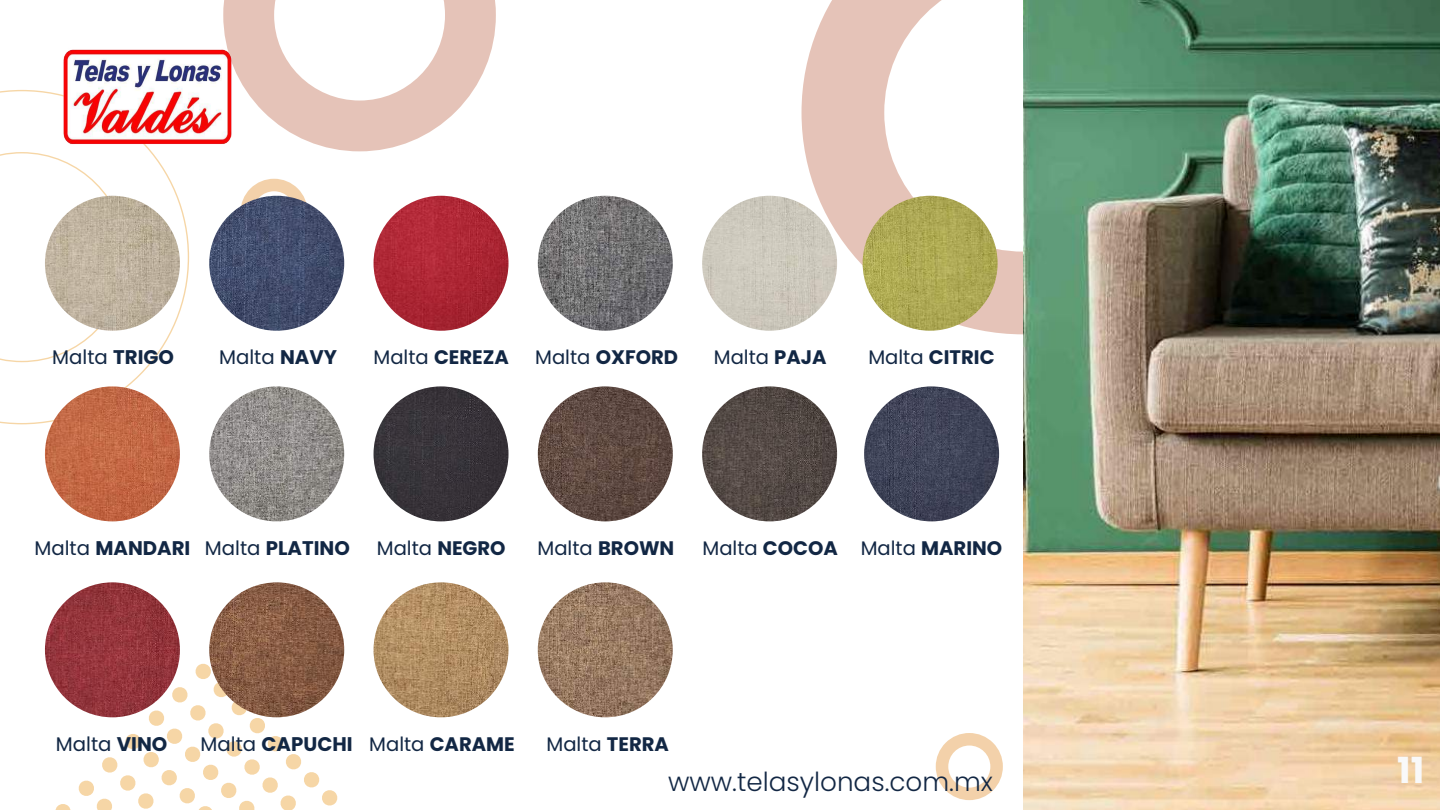
<style>
.page{position:relative;width:1440px;height:810px;background:#fff}
.page>*{position:absolute;margin:0;border:0;box-sizing:border-box;transform-origin:0 0}
.t1{font:700 36px "Poppins";color:#f9f9f9}
.t2{font:300 26.25px "Poppins";color:#122744}
.t3{font:700 19.73px "Poppins";color:#122744}
.t4{font:19.73px "Poppins";color:#122744}
.t5{font:700 19.58px "Poppins";color:#122744}
.t6{font:19.58px "Poppins";color:#122744}
.s1{font-weight:700}
.s2{font-weight:400}
</style>
<div class="page">
<svg style="left:802px;top:0;width:221px;height:334px"></svg>
<svg style="left:246px;top:0;width:250px;height:151px"></svg>
<svg style="left:936px;top:733px;width:67px;height:67px"></svg>
<svg style="left:241px;top:179px;width:67px;height:27px"></svg>
<svg style="left:0;top:90px;width:189px;height:334px"></svg>
<svg style="left:55px;top:804px;width:16px;height:6px"></svg>
<svg style="left:78px;top:663px;width:260px;height:147px"></svg>
<img style="left:48px;top:0;width:198px;height:196px">
<img style="left:1023px;top:0;width:417px;height:810px">
<img style="left:45px;top:196px;width:135px;height:135px;border-radius:67px">
<img style="left:45px;top:386px;width:135px;height:135px;border-radius:67px">
<img style="left:45px;top:582px;width:135px;height:135px;border-radius:67px">
<img style="left:209px;top:196px;width:135px;height:135px;border-radius:67px">
<img style="left:209px;top:386px;width:135px;height:135px;border-radius:67px">
<img style="left:209px;top:582px;width:135px;height:135px;border-radius:67px">
<img style="left:374px;top:196px;width:135px;height:135px;border-radius:67px">
<img style="left:374px;top:386px;width:135px;height:135px;border-radius:67px">
<img style="left:374px;top:582px;width:135px;height:135px;border-radius:67px">
<img style="left:538px;top:582px;width:135px;height:135px;border-radius:67px">
<img style="left:538px;top:196px;width:135px;height:135px;border-radius:67px">
<img style="left:538px;top:386px;width:135px;height:135px;border-radius:67px">
<img style="left:702px;top:196px;width:135px;height:135px;border-radius:67px">
<img style="left:863px;top:196px;width:135px;height:135px;border-radius:67px">
<img style="left:702px;top:386px;width:135px;height:135px;border-radius:67px">
<img style="left:864px;top:386px;width:135px;height:135px;border-radius:67px">
<p class="t4" style="left:52px;top:346px;width:123px">Malta <span class="s1">TRIGO</span></p>
<p class="t4" style="left:219px;top:346px;width:119px">Malta <span class="s1">NAVY</span></p>
<p class="t5" style="left:374px;top:346px;width:137px"><span class="s2">Malta</span> CEREZA</p>
<p class="t5" style="left:535px;top:346px;width:144px"><span class="s2">Malta</span> OXFORD</p>
<p class="t6" style="left:714px;top:346px;width:114px">Malta <span class="s1">PAJA</span></p>
<p class="t5" style="left:868px;top:346px;width:128px"><span class="s2">Malta</span> CITRIC</p>
<p class="t3" style="left:34px;top:536px;width:157px"><span class="s2">Malta</span> MANDARI</p>
<p class="t3" style="left:205px;top:536px;width:146px"><span class="s2">Malta</span> PLATINO</p>
<p class="t6" style="left:377px;top:537px;width:130px">Malta <span class="s1">NEGRO</span></p>
<p class="t6" style="left:538px;top:537px;width:138px">Malta <span class="s1">BROWN</span></p>
<p class="t5" style="left:703px;top:537px;width:301px"><span class="s2">Malta</span> COCOA <span class="s2">Malta</span> MARINO</p>
<p class="t4" style="left:56px;top:732px;width:113px">Malta <span class="s1">VINO</span></p>
<p class="t3" style="left:201px;top:732px;width:153px"><span class="s2">Malta</span> CAPUCHI</p>
<p class="t5" style="left:369px;top:732px;width:147px"><span class="s2">Malta</span> CARAME</p>
<p class="t6" style="left:547px;top:732px;width:124px">Malta <span class="s1">TERRA</span></p>
<h2 class="t2" style="left:668px;top:767px;width:326px">www.telasylonas.com.mx</h2>
<h1 class="t1" style="left:1397px;top:750px;width:29px">11</h1>
</div>
